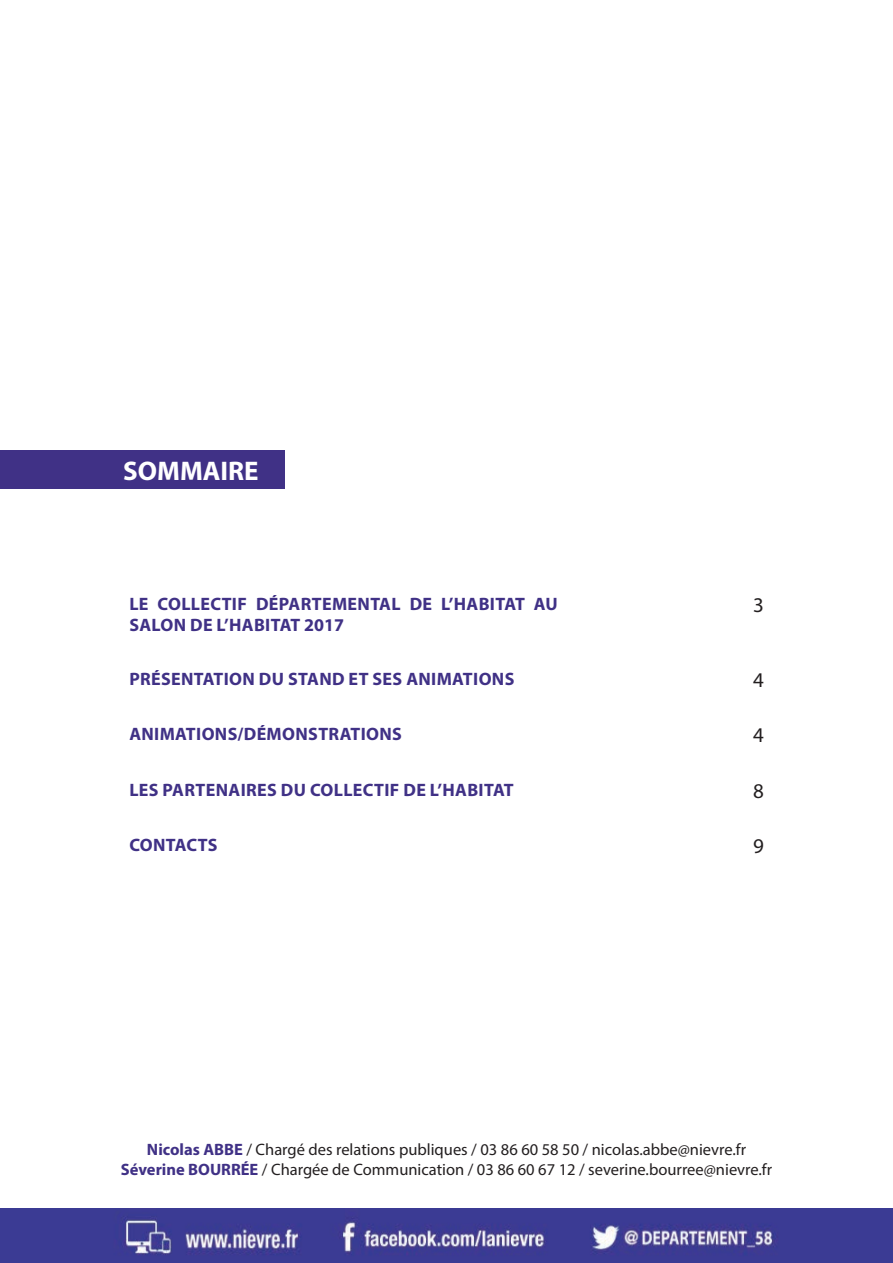
<style>
.page{position:relative;width:893px;height:1263px;background:#fff}
.page>*{position:absolute;margin:0;border:0;box-sizing:border-box;transform-origin:0 0}
.t1{font:700 27px "Myriad Pro";color:#fff}
.t2{font:21px "Myriad Pro";color:#231f20}
.t3{font:700 18px/21.6px "Myriad Pro";letter-spacing:.02em;color:#403186}
.t4{font:16.5px "Myriad Pro";color:#231f20}
.s1{font-weight:700;color:#403186}
</style>
<div class="page">
<div style="left:0;top:450px;width:285px;height:38px;background:#403186"></div>
<img style="left:0;top:1208px;width:893px;height:55px">
<p class="t1" style="left:123px;top:453px;width:137px">SOMMAIRE</p>
<p class="t3" style="left:129px;top:592px;width:430px">LE COLLECTIF DÉPARTEMENTAL DE L’HABITAT AU<br>SALON DE L’HABITAT 2017</p>
<p class="t2" style="left:753px;top:592px;width:12px">3</p>
<p class="t3" style="left:129px;top:667px;width:387px">PRÉSENTATION DU STAND ET SES ANIMATIONS</p>
<p class="t2" style="left:753px;top:667px;width:12px">4</p>
<p class="t3" style="left:129px;top:723px;width:274px">ANIMATIONS/DÉMONSTRATIONS</p>
<p class="t2" style="left:753px;top:722px;width:12px">4</p>
<p class="t3" style="left:129px;top:778px;width:386px">LES PARTENAIRES DU COLLECTIF DE L’HABITAT</p>
<p class="t2" style="left:753px;top:778px;width:12px">8</p>
<p class="t3" style="left:129px;top:834px;width:90px">CONTACTS</p>
<p class="t2" style="left:753px;top:833px;width:12px">9</p>
<p class="t4" style="left:147px;top:1139px;width:601px"><span class="s1">Nicolas ABBE</span> / Chargé des relations publiques / 03 86 60 58 50 / nicolas.abbe@nievre.fr</p>
<p class="t4" style="left:121px;top:1159px;width:653px"><span class="s1">Séverine BOURRÉE</span> / Chargée de Communication / 03 86 60 67 12 / severine.bourree@nievre.fr</p>
</div>
